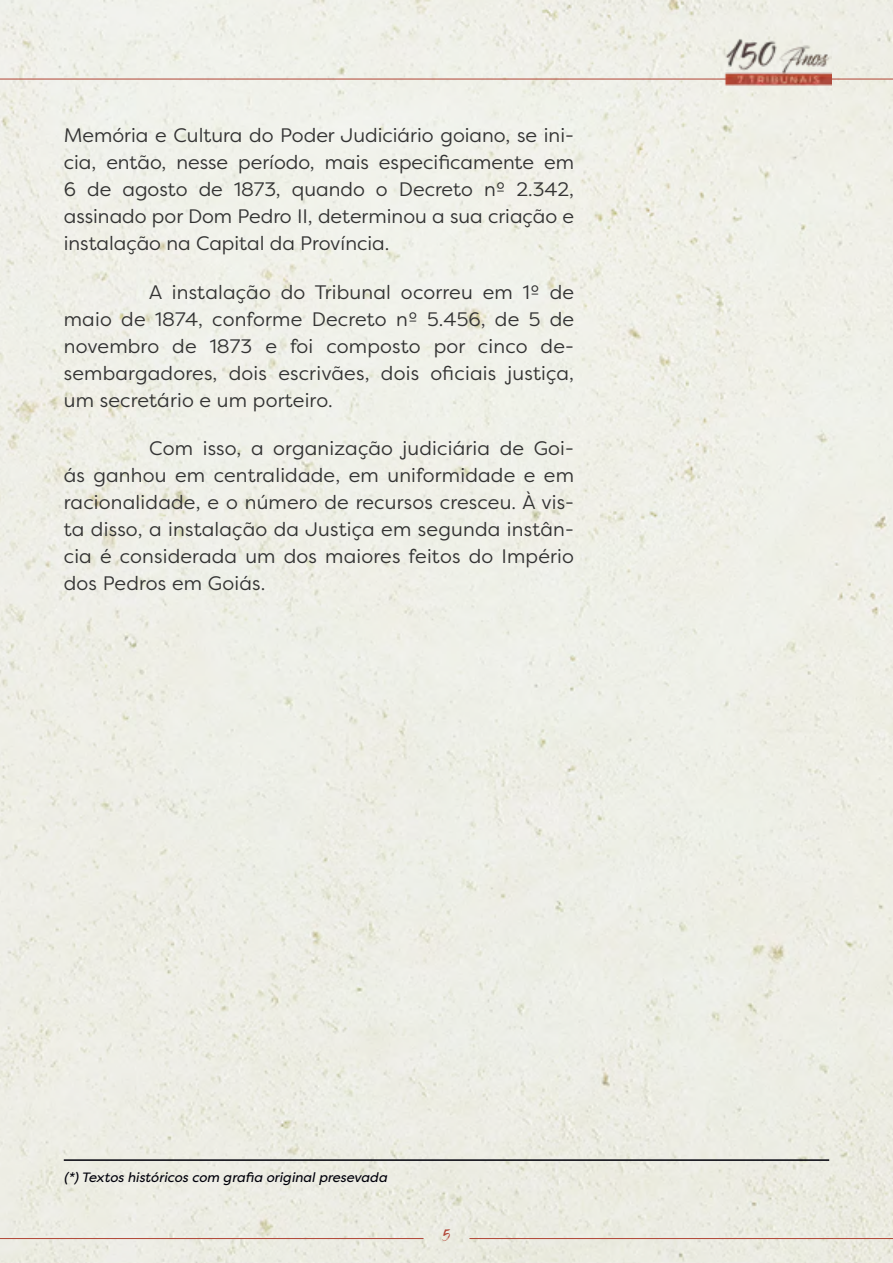
<style>
.page{position:relative;width:893px;height:1263px;background:#eeefe7}
.page>*{position:absolute;margin:0;border:0;box-sizing:border-box;transform-origin:0 0}
.t1{font:19.5px/27px "Filson Pro";letter-spacing:.01em;color:#333;text-align:justify}
.t2{font:18px "Timberline";color:#b14636}
.t3{font:italic 13.5px "Filson Pro";color:#00000a}
</style>
<div class="page">
<hr style="left:469px;top:1238px;width:424px;height:1px;background:#b14636">
<hr style="left:0;top:1238px;width:423px;height:1px;background:#b14636">
<hr style="left:0;top:79px;width:893px;height:1px;background:#b14636">
<img style="left:725px;top:38px;width:107px;height:48px">
<hr style="left:64px;top:1159px;width:765px;height:2px;background:#00000a">
<p class="t1" style="left:64px;top:121px;width:512px">Memória e Cultura do Poder Judiciário goiano, se ini&shy;cia, então, nesse período, mais especificamente em 6 de agosto de 1873, quando o Decreto nº 2.342, assinado por Dom Pedro II, determinou a sua criação e instalação na Capital da Província.</p>
<p class="t1" style="left:64px;top:278px;width:512px;text-indent:86px">A instalação do Tribunal ocorreu em 1º de maio de 1874, conforme Decreto nº 5.456, de 5 de novembro de 1873 e foi composto por cinco de&shy;sembargadores, dois escrivães, dois oficiais justiça, um secretário e um porteiro.</p>
<p class="t1" style="left:64px;top:434px;width:512px;text-indent:86px">Com isso, a organização judiciária de Goi&shy;ás ganhou em centralidade, em uniformidade e em racionalidade, e o número de recursos cresceu. À vis&shy;ta disso, a instalação da Justiça em segunda instân&shy;cia é considerada um dos maiores feitos do Império dos Pedros em Goiás.</p>
<p class="t3" style="left:64px;top:1168px;width:325px">(*) Textos históricos com grafia original presevada</p>
<p class="t2" style="left:443px;top:1222px;width:9px">5</p>
</div>
